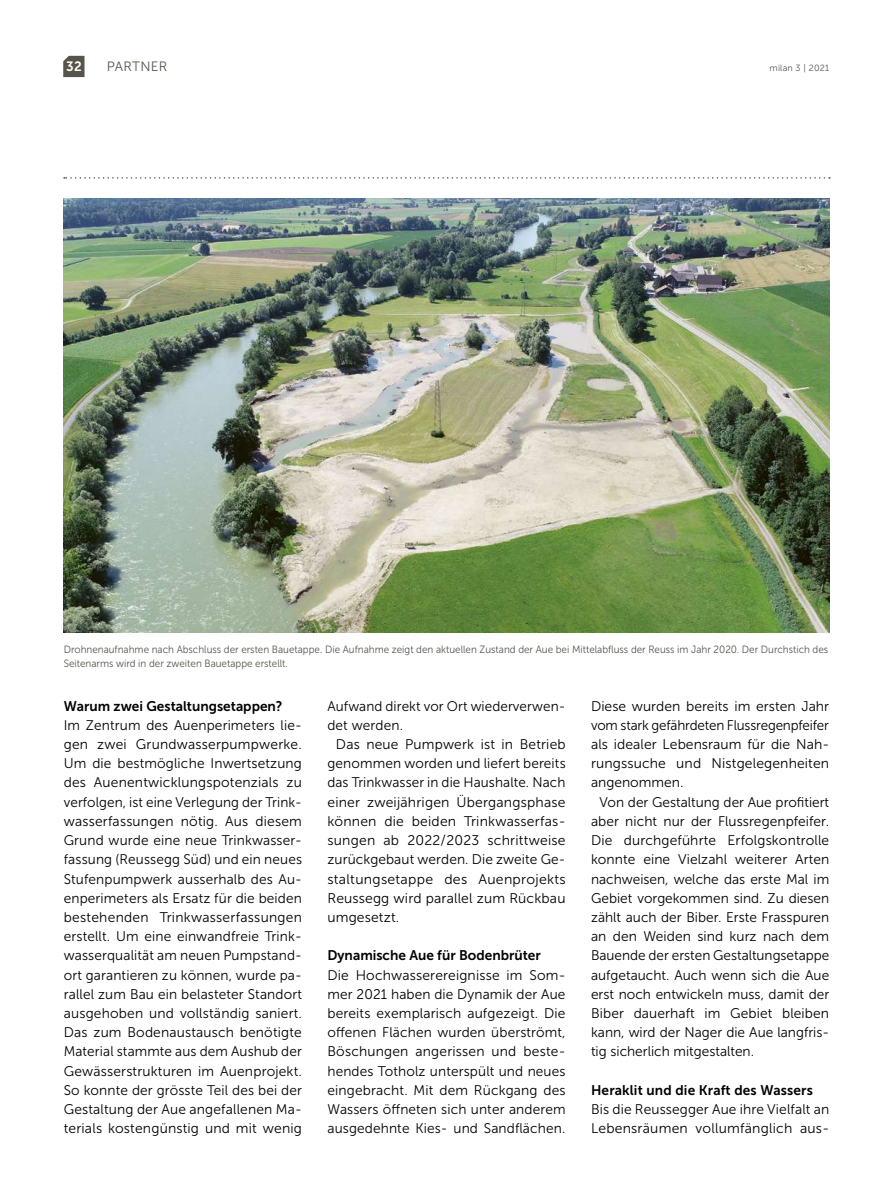
<style>
.page{position:relative;width:893px;height:1191px;background:#fff}
.page>*{position:absolute;margin:0;border:0;box-sizing:border-box;transform-origin:0 0}
.t1{font:13.95px/19.2px "Museo Sans 300";letter-spacing:.01em;color:#000;text-align:justify}
.t2{font:13.95px "Museo Sans 700";color:#000}
.t3{font:13.5px "Museo Sans 300";letter-spacing:.02em;color:#57544b}
.t4{font:13.5px "Museo Sans 700";color:#fff}
.t5{font:10.5px/14.2px "Museo Sans 300";color:#57544b;scale:.94 1}
.t6{font:9px "Museo Sans 300";letter-spacing:.02em;color:#57544b}
</style>
<div class="page">
<svg style="left:64px;top:177px;width:766px;height:2px"></svg>
<img style="left:64px;top:199px;width:765px;height:433px">
<svg style="left:63px;top:56px;width:22px;height:21px"></svg>
<p class="t4" style="left:66px;top:59px;width:17px">32</p>
<p class="t3" style="left:107px;top:59px;width:62px">PARTNER</p>
<p class="t6" style="left:770px;top:63px;width:61px">milan 3 | 2021</p>
<p class="t5" style="left:64px;top:642px;width:815px">Drohnenaufnahme nach Abschluss der ersten Bauetappe. Die Aufnahme zeigt den aktuellen Zustand der Aue bei Mittelabfluss der Reuss im Jahr 2020. Der Durchstich des<br>Seitenarms wird in der zweiten Bauetappe erstellt.</p>
<p class="t2" style="left:64px;top:698px;width:220px">Warum zwei Gestaltungsetappen?</p>
<p class="t1" style="left:64px;top:715px;width:240px">Im Zentrum des Auenperimeters lie&shy;gen zwei Grundwasserpumpwerke.<br>Um die bestmögliche Inwertsetzung des Auenentwicklungspotenzials zu verfolgen, ist eine Verlegung der Trink&shy;wasserfassungen nötig. Aus diesem Grund wurde eine neue Trinkwasser&shy;fassung (Reussegg Süd) und ein neues Stufenpumpwerk ausserhalb des Au&shy;enperimeters als Ersatz für die beiden bestehenden Trinkwasserfassungen erstellt. Um eine einwandfreie Trink&shy;wasserqualität am neuen Pumpstand&shy;ort garantieren zu können, wurde pa&shy;rallel zum Bau ein belasteter Standort ausgehoben und vollständig saniert.<br>Das zum Bodenaustausch benötigte Material stammte aus dem Aushub der Gewässerstrukturen im Auenprojekt.<br>So konnte der grösste Teil des bei der Gestaltung der Aue angefallenen Ma&shy;terials kostengünstig und mit wenig</p>
<p class="t1" style="left:327px;top:696px;width:240px">Aufwand direkt vor Ort wiederverwen&shy;det werden.</p>
<p class="t1" style="left:327px;top:735px;width:240px;text-indent:9px">Das neue Pumpwerk ist in Betrieb genommen worden und liefert bereits das Trinkwasser in die Haushalte. Nach einer zweijährigen Übergangsphase können die beiden Trinkwasserfas&shy;sungen ab 2022/2023 schrittweise zurückgebaut werden. Die zweite Ge&shy;staltungsetappe des Auenprojekts Reussegg wird parallel zum Rückbau umgesetzt.</p>
<p class="t2" style="left:327px;top:947px;width:215px">Dynamische Aue für Bodenbrüter</p>
<p class="t1" style="left:327px;top:965px;width:240px">Die Hochwasserereignisse im Som&shy;mer 2021 haben die Dynamik der Aue bereits exemplarisch aufgezeigt. Die offenen Flächen wurden überströmt, Böschungen angerissen und beste&shy;hendes Totholz unterspült und neues eingebracht. Mit dem Rückgang des Wassers öffneten sich unter anderem ausgedehnte Kies- und Sandflächen.</p>
<p class="t1" style="left:591px;top:696px;width:240px">Diese wurden bereits im ersten Jahr vom stark gefährdeten Flussregenpfeifer als idealer Lebensraum für die Nah&shy;rungssuche und Nistgelegenheiten angenommen.</p>
<p class="t1" style="left:591px;top:792px;width:240px;text-indent:9px">Von der Gestaltung der Aue profitiert aber nicht nur der Flussregenpfeifer.<br>Die durchgeführte Erfolgskontrolle konnte eine Vielzahl weiterer Arten nachweisen, welche das erste Mal im Gebiet vorgekommen sind. Zu diesen zählt auch der Biber. Erste Frasspuren an den Weiden sind kurz nach dem Bauende der ersten Gestaltungsetappe aufgetaucht. Auch wenn sich die Aue erst noch entwickeln muss, damit der Biber dauerhaft im Gebiet bleiben kann, wird der Nager die Aue langfris&shy;tig sicherlich mitgestalten.</p>
<p class="t2" style="left:591px;top:1082px;width:223px">Heraklit und die Kraft des Wassers</p>
<p class="t1" style="left:591px;top:1099px;width:240px">Bis die Reussegger Aue ihre Vielfalt an<br>Lebensräumen vollumfänglich aus-</p>
</div>
